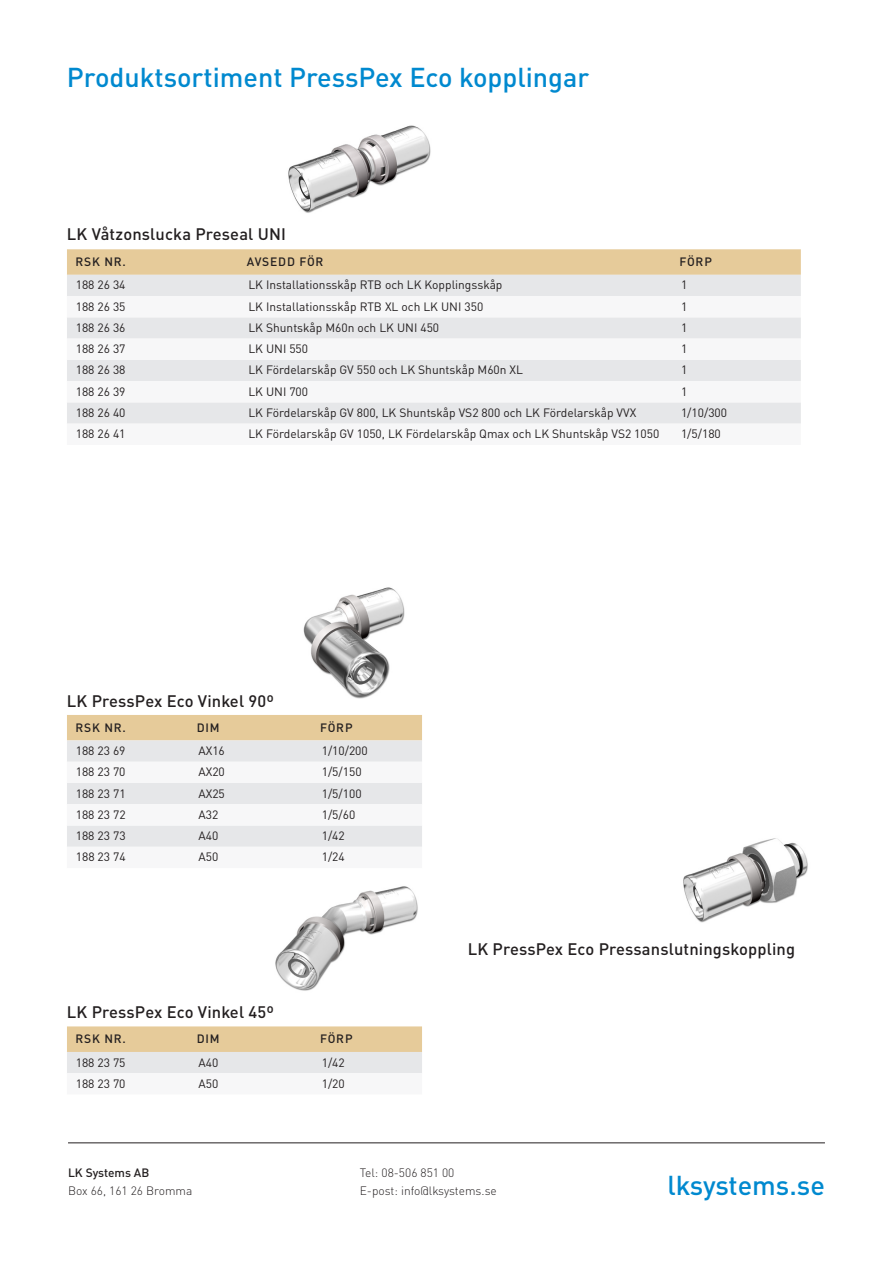
<style>
.page{position:relative;width:893px;height:1263px;background:#fff}
.page>*{position:absolute;margin:0;border:0;box-sizing:border-box;transform-origin:0 0}
.t1{font:500 27px "DIN Pro";color:#0089cf}
.t2{font:500 16.5px "DIN Pro";letter-spacing:.01em;color:#231f20}
.t3{font:12px "DIN Pro";color:#231f20}
.t4{font:300 12px/18px "DIN Pro";color:#231f20}
.t5{font:500 12px "DIN Pro";letter-spacing:.07em;color:#231f20}
.t6{font:500 12px "DIN Pro";letter-spacing:-.005em;color:#231f20}
</style>
<div class="page">
<hr style="left:68px;top:1142px;width:757px;height:1px;background:#231f20">
<img style="left:683px;top:838px;width:125px;height:85px">
<svg style="left:67px;top:249px;width:734px;height:26px;background:#e6cc9c"></svg>
<div style="left:67px;top:275px;width:734px;height:21px;background:#e6e7e9"></div>
<svg style="left:67px;top:317px;width:734px;height:107px;fill:#e6e7e9"></svg>
<svg style="left:67px;top:1026px;width:355px;height:47px;background:#e6d8be"></svg>
<svg style="left:67px;top:715px;width:355px;height:132px"></svg>
<img style="left:288px;top:125px;width:143px;height:88px">
<img style="left:303px;top:587px;width:102px;height:111px">
<img style="left:275px;top:886px;width:143px;height:105px">
<h1 class="t1" style="left:67px;top:56px;width:524px">Produktsortiment PressPex Eco kopplingar</h1>
<h2 class="t2" style="left:67px;top:220px;width:220px">LK Våtzonslucka Preseal UNI</h2>
<p class="t5" style="left:76px;top:252px;width:52px">RSK NR.</p>
<p class="t5" style="left:247px;top:252px;width:78px">AVSEDD FÖR</p>
<p class="t5" style="left:679px;top:252px;width:34px">FÖRP</p>
<p class="t3" style="left:76px;top:276px;width:51px">188 26 34</p>
<p class="t3" style="left:248px;top:276px;width:256px">LK Installationsskåp RTB och LK Kopplingsskåp</p>
<p class="t3" style="left:681px;top:276px;width:8px">1</p>
<p class="t3" style="left:76px;top:297px;width:51px">188 26 35</p>
<p class="t3" style="left:248px;top:297px;width:236px">LK Installationsskåp RTB XL och LK UNI 350</p>
<p class="t3" style="left:681px;top:297px;width:8px">1</p>
<p class="t3" style="left:76px;top:318px;width:51px">188 26 36</p>
<p class="t3" style="left:248px;top:318px;width:192px">LK Shuntskåp M60n och LK UNI 450</p>
<p class="t3" style="left:681px;top:318px;width:8px">1</p>
<p class="t3" style="left:76px;top:339px;width:51px">188 26 37</p>
<p class="t3" style="left:248px;top:339px;width:61px">LK UNI 550</p>
<p class="t3" style="left:681px;top:339px;width:8px">1</p>
<p class="t3" style="left:76px;top:361px;width:51px">188 26 38</p>
<p class="t3" style="left:248px;top:361px;width:276px">LK Fördelarskåp GV 550 och LK Shuntskåp M60n XL</p>
<p class="t3" style="left:681px;top:361px;width:8px">1</p>
<p class="t3" style="left:76px;top:382px;width:51px">188 26 39</p>
<p class="t3" style="left:248px;top:382px;width:61px">LK UNI 700</p>
<p class="t3" style="left:681px;top:382px;width:8px">1</p>
<p class="t3" style="left:76px;top:403px;width:51px">188 26 40</p>
<p class="t3" style="left:248px;top:403px;width:389px">LK Fördelarskåp GV 800, LK Shuntskåp VS2 800 och LK Fördelarskåp VVX</p>
<p class="t3" style="left:681px;top:403px;width:48px">1/10/300</p>
<p class="t3" style="left:76px;top:424px;width:51px">188 26 41</p>
<p class="t3" style="left:248px;top:424px;width:412px">LK Fördelarskåp GV 1050, LK Fördelarskåp Qmax och LK Shuntskåp VS2 1050</p>
<p class="t3" style="left:681px;top:424px;width:41px">1/5/180</p>
<h2 class="t2" style="left:67px;top:687px;width:208px">LK PressPex Eco Vinkel 90º</h2>
<p class="t5" style="left:76px;top:718px;width:52px">RSK NR.</p>
<p class="t5" style="left:197px;top:718px;width:24px">DIM</p>
<p class="t5" style="left:320px;top:718px;width:34px">FÖRP</p>
<p class="t3" style="left:76px;top:741px;width:51px">188 23 69</p>
<p class="t3" style="left:198px;top:741px;width:28px">AX16</p>
<p class="t3" style="left:322px;top:741px;width:48px">1/10/200</p>
<p class="t3" style="left:76px;top:762px;width:51px">188 23 70</p>
<p class="t3" style="left:198px;top:762px;width:28px">AX20</p>
<p class="t3" style="left:322px;top:762px;width:41px">1/5/150</p>
<p class="t3" style="left:76px;top:784px;width:51px">188 23 71</p>
<p class="t3" style="left:198px;top:784px;width:28px">AX25</p>
<p class="t3" style="left:322px;top:784px;width:41px">1/5/100</p>
<p class="t3" style="left:76px;top:805px;width:51px">188 23 72</p>
<p class="t3" style="left:198px;top:805px;width:21px">A32</p>
<p class="t3" style="left:322px;top:805px;width:35px">1/5/60</p>
<p class="t3" style="left:76px;top:826px;width:51px">188 23 73</p>
<p class="t3" style="left:198px;top:826px;width:21px">A40</p>
<p class="t3" style="left:322px;top:826px;width:25px">1/42</p>
<p class="t3" style="left:76px;top:847px;width:51px">188 23 74</p>
<p class="t3" style="left:198px;top:847px;width:21px">A50</p>
<p class="t3" style="left:322px;top:847px;width:25px">1/24</p>
<h2 class="t2" style="left:67px;top:999px;width:208px">LK PressPex Eco Vinkel 45º</h2>
<p class="t5" style="left:76px;top:1029px;width:52px">RSK NR.</p>
<p class="t5" style="left:197px;top:1029px;width:24px">DIM</p>
<p class="t5" style="left:320px;top:1029px;width:34px">FÖRP</p>
<p class="t3" style="left:76px;top:1053px;width:51px">188 23 75</p>
<p class="t3" style="left:198px;top:1053px;width:21px">A40</p>
<p class="t3" style="left:322px;top:1053px;width:25px">1/42</p>
<p class="t3" style="left:76px;top:1074px;width:51px">188 23 70</p>
<p class="t3" style="left:198px;top:1074px;width:21px">A50</p>
<p class="t3" style="left:322px;top:1074px;width:25px">1/20</p>
<h2 class="t2" style="left:468px;top:936px;width:329px">LK PressPex Eco Pressanslutningskoppling</h2>
<p class="t6" style="left:68px;top:1163px;width:83px">LK Systems AB</p>
<p class="t4" style="left:68px;top:1180px;width:126px">Box 66, 161 26 Bromma</p>
<p class="t4" style="left:360px;top:1162px;width:139px">Tel: 08-506 851 00<br>E-post: info@lksystems.se</p>
<h1 class="t1" style="left:667px;top:1163px;width:159px">lksystems.se</h1>
</div>
